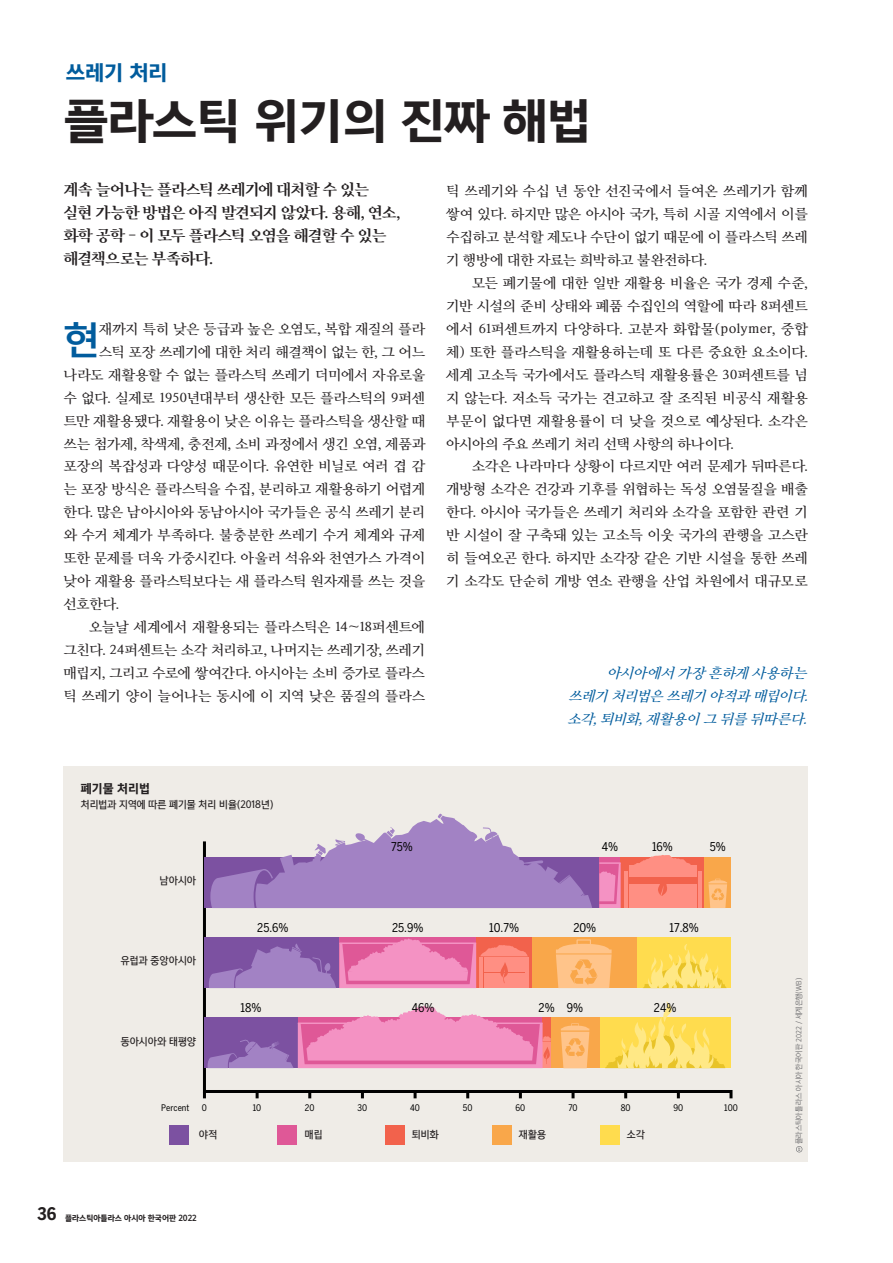
<style>
.page{position:relative;width:893px;height:1263px;background:#fff}
.page>*{position:absolute;margin:0;border:0;box-sizing:border-box;transform-origin:0 0}
.본문-제목{font:45px "Yoon Gothic Pro 780";letter-spacing:-.015em;color:#231f20}
.본문-첫단락{font:36.45px "Yoon Gothic Pro 770";color:#015c9d}
.코너명{font:19.5px "Yoon Gothic Pro 780";color:#015c9d}
.t1{font:700 condensed 17.25px "Benton Sans";color:#231f20}
.본문-제목-리드{font:15px/23px "Yoon Myungjo Pro 760";letter-spacing:-.02em;color:#231f20}
.본문{font:13.5px/23px "Yoon Myungjo Pro 740";letter-spacing:-.005em;color:#231f20;text-align:justify}
.본문-첫단락-2{font:13.5px "Yoon Myungjo Pro 740";letter-spacing:-.005em;color:#231f20}
.본문-이탤릭-리드{font:italic 13.5px "Yoon Myungjo Pro 740";color:#015c9d}
.t2{font:condensed 12px "Benton Sans";color:#000}
.제목-캡션{font:11.55px "Yoon Gothic Pro 780";color:#231f20;scale:.95 1}
.기본-캡션-검정{font:9.75px "Yoon Gothic Pro 760";letter-spacing:.02em;color:#231f20;scale:.95 1}
.제목-설명-캡션{font:9.75px "Yoon Gothic Pro 760";color:#231f20;scale:.95 1}
.t3{font:condensed 9px "Benton Sans";color:#000}
.t4{font:7.5px "Yoon Gothic Pro 780";color:#231f20;scale:.95 1}
.발췌-캡션{font:7.2px "Yoon Gothic Pro 740";letter-spacing:.015em;color:#636366;scale:.95 1}
</style>
<div class="page">
<div style="left:63px;top:801px;width:745px;height:361px;background:#efece7"></div>
<svg style="left:202px;top:841px;width:531px;height:258px"></svg>
<svg style="left:677px;top:1091px;width:3px;height:7px"></svg>
<svg style="left:624px;top:1091px;width:3px;height:7px"></svg>
<svg style="left:572px;top:1091px;width:3px;height:7px"></svg>
<svg style="left:519px;top:1091px;width:3px;height:7px"></svg>
<svg style="left:466px;top:1091px;width:3px;height:7px"></svg>
<svg style="left:414px;top:1091px;width:3px;height:7px"></svg>
<svg style="left:361px;top:1091px;width:3px;height:7px"></svg>
<svg style="left:308px;top:1091px;width:3px;height:7px"></svg>
<svg style="left:256px;top:1091px;width:3px;height:7px"></svg>
<svg style="left:203px;top:1091px;width:3px;height:7px"></svg>
<div style="left:204px;top:1017px;width:94px;height:51px;background:#7c51a1"></div>
<div style="left:599px;top:1017px;width:132px;height:51px;background:#ffdc4e"></div>
<div style="left:551px;top:1017px;width:48px;height:51px;background:#f9a74a"></div>
<svg style="left:605px;top:1001px;width:120px;height:67px"></svg>
<svg style="left:208px;top:1005px;width:343px;height:63px"></svg>
<svg style="left:561px;top:1023px;width:28px;height:45px"></svg>
<div style="left:204px;top:937px;width:135px;height:51px;background:#7c51a1"></div>
<svg style="left:476px;top:937px;width:56px;height:51px"></svg>
<div style="left:532px;top:937px;width:105px;height:51px;background:#f9a74a"></div>
<div style="left:637px;top:937px;width:94px;height:51px;background:#ffdc4e"></div>
<svg style="left:556px;top:939px;width:56px;height:49px"></svg>
<svg style="left:209px;top:938px;width:319px;height:50px"></svg>
<svg style="left:643px;top:944px;width:84px;height:44px"></svg>
<hr style="left:339px;top:942px;width:137px;height:2px;background:#f492c3">
<div style="left:204px;top:857px;width:395px;height:51px;background:#7c51a1"></div>
<div style="left:599px;top:857px;width:21px;height:51px;background:#df5897"></div>
<svg style="left:620px;top:857px;width:85px;height:51px"></svg>
<div style="left:705px;top:857px;width:26px;height:51px;background:#f9a74a"></div>
<svg style="left:210px;top:814px;width:382px;height:94px"></svg>
<div style="left:629px;top:884px;width:67px;height:11px;background:#ff8f83"></div>
<svg style="left:657px;top:877px;width:11px;height:19px"></svg>
<hr style="left:624px;top:871px;width:3px;height:37px;background:#ff8f83">
<hr style="left:698px;top:871px;width:3px;height:37px;background:#ff8f83">
<svg style="left:708px;top:879px;width:19px;height:29px"></svg>
<svg style="left:599px;top:864px;width:22px;height:44px"></svg>
<svg style="left:630px;top:855px;width:65px;height:10px"></svg>
<div style="left:629px;top:865px;width:67px;height:11px;background:#ff8f83"></div>
<div style="left:629px;top:896px;width:67px;height:12px;background:#ff8f83"></div>
<hr style="left:599px;top:862px;width:22px;height:2px;background:#f492c3">
<hr style="left:298px;top:1022px;width:245px;height:2px;background:#f492c3">
<div style="left:169px;top:1125px;width:20px;height:20px;background:#7c51a1"></div>
<div style="left:277px;top:1125px;width:20px;height:20px;background:#df5897"></div>
<div style="left:385px;top:1125px;width:20px;height:20px;background:#f2624c"></div>
<div style="left:492px;top:1125px;width:20px;height:20px;background:#f9a74a"></div>
<div style="left:600px;top:1125px;width:20px;height:20px;background:#ffdc4e"></div>
<div style="left:64px;top:766px;width:744px;height:37px;background:#efece7"></div>
<svg style="left:796px;top:1146px;width:6px;height:6px"></svg>
<p class="코너명" style="left:66px;top:58px;width:103px">쓰레기 처리</p>
<p class="본문-제목" style="left:64px;top:87px;width:529px">플라스틱 위기의 진짜 해법</p>
<p class="본문-제목-리드" style="left:64px;top:177px;width:338px">계속 늘어나는 플라스틱 쓰레기에 대처할 수 있는 실현 가능한 방법은 아직 발견되지 않았다. 용해, 연소, 화학 공학 - 이 모두 플라스틱 오염을 해결할 수 있는 해결책으로는 부족하다.</p>
<p class="본문" style="left:446px;top:179px;width:363px">틱 쓰레기와 수십 년 동안 선진국에서 들여온 쓰레기가 함께 쌓여 있다. 하지만 많은 아시아 국가, 특히 시골 지역에서 이를 수집하고 분석할 제도나 수단이 없기 때문에 이 플라스틱 쓰레 기 행방에 대한 자료는 희박하고 불완전하다.</p>
<p class="본문" style="left:446px;top:271px;width:363px;text-indent:26px">모든 폐기물에 대한 일반 재활용 비율은 국가 경제 수준, 기반 시설의 준비 상태와 폐품 수집인의 역할에 따라 8퍼센트 에서 61퍼센트까지 다양하다. 고분자 화합물(polymer, 중합 체) 또한 플라스틱을 재활용하는데 또 다른 중요한 요소이다. 세계 고소득 국가에서도 플라스틱 재활용률은 30퍼센트를 넘 지 않는다. 저소득 국가는 견고하고 잘 조직된 비공식 재활용 부문이 없다면 재활용률이 더 낮을 것으로 예상된다. 소각은 아시아의 주요 쓰레기 처리 선택 사항의 하나이다.</p>
<p class="본문" style="left:446px;top:455px;width:363px;text-indent:26px">소각은 나라마다 상황이 다르지만 여러 문제가 뒤따른다. 개방형 소각은 건강과 기후를 위협하는 독성 오염물질을 배출 한다. 아시아 국가들은 쓰레기 처리와 소각을 포함한 관련 기 반 시설이 잘 구축돼 있는 고소득 이웃 국가의 관행을 고스란 히 들여오곤 한다. 하지만 소각장 같은 기반 시설을 통한 쓰레 기 소각도 단순히 개방 연소 관행을 산업 차원에서 대규모로</p>
<p class="본문-첫단락" style="left:64px;top:313px;width:37px">현</p>
<p class="본문-첫단락-2" style="left:99px;top:320px;width:327px">재까지 특히 낮은 등급과 높은 오염도, 복합 재질의 플라</p>
<p class="본문-첫단락-2" style="left:99px;top:343px;width:327px">스틱 포장 쓰레기에 대한 처리 해결책이 없는 한, 그 어느</p>
<p class="본문-첫단락-2" style="left:64px;top:366px;width:363px">나라도 재활용할 수 없는 플라스틱 쓰레기 더미에서 자유로울</p>
<p class="본문-첫단락-2" style="left:64px;top:389px;width:363px">수 없다. 실제로 1950년대부터 생산한 모든 플라스틱의 9퍼센</p>
<p class="본문-첫단락-2" style="left:64px;top:412px;width:363px">트만 재활용됐다. 재활용이 낮은 이유는 플라스틱을 생산할 때</p>
<p class="본문-첫단락-2" style="left:64px;top:435px;width:363px">쓰는 첨가제, 착색제, 충전제, 소비 과정에서 생긴 오염, 제품과</p>
<p class="본문-첫단락-2" style="left:64px;top:458px;width:363px">포장의 복잡성과 다양성 때문이다. 유연한 비닐로 여러 겹 감</p>
<p class="본문-첫단락-2" style="left:64px;top:481px;width:363px">는 포장 방식은 플라스틱을 수집, 분리하고 재활용하기 어렵게</p>
<p class="본문-첫단락-2" style="left:64px;top:504px;width:363px">한다. 많은 남아시아와 동남아시아 국가들은 공식 쓰레기 분리</p>
<p class="본문-첫단락-2" style="left:64px;top:527px;width:363px">와 수거 체계가 부족하다. 불충분한 쓰레기 수거 체계와 규제</p>
<p class="본문-첫단락-2" style="left:64px;top:550px;width:363px">또한 문제를 더욱 가중시킨다. 아울러 석유와 천연가스 가격이</p>
<p class="본문-첫단락-2" style="left:64px;top:573px;width:363px">낮아 재활용 플라스틱보다는 새 플라스틱 원자재를 쓰는 것을</p>
<p class="본문-첫단락-2" style="left:64px;top:595px;width:57px">선호한다.</p>
<p class="본문" style="left:64px;top:615px;width:363px;text-indent:26px">오늘날 세계에서 재활용되는 플라스틱은 14～ 18퍼센트에 그친다. 24퍼센트는 소각 처리하고, 나머지는 쓰레기장, 쓰레기 매립지, 그리고 수로에 쌓여간다. 아시아는 소비 증가로 플라스 틱 쓰레기 양이 늘어나는 동시에 이 지역 낮은 품질의 플라스</p>
<p class="본문-이탤릭-리드" style="left:608px;top:664px;width:205px">아시아에서 가장 흔하게 사용하는</p>
<p class="본문-이탤릭-리드" style="left:569px;top:687px;width:245px">쓰레기 처리법은 쓰레기 야적과 매립이다.</p>
<p class="본문-이탤릭-리드" style="left:568px;top:710px;width:245px">소각,퇴비화,재활용이 그 뒤를 뒤따른다.</p>
<p class="제목-캡션" style="left:81px;top:779px;width:74px">폐기물 처리법</p>
<p class="제목-설명-캡션" style="left:81px;top:797px;width:205px">처리법과 지역에 따른 폐기물 처리 비율(2018년)</p>
<p class="기본-캡션-검정" style="left:160px;top:874px;width:40px">남아시아</p>
<p class="t2" style="left:391px;top:840px;width:23px">75%</p>
<p class="t2" style="left:602px;top:840px;width:18px">4%</p>
<p class="t2" style="left:652px;top:840px;width:22px">16%</p>
<p class="t2" style="left:710px;top:840px;width:18px">5%</p>
<p class="기본-캡션-검정" style="left:121px;top:954px;width:81px">유럽과 중앙아시아</p>
<p class="기본-캡션-검정" style="left:121px;top:1035px;width:81px">동아시아와 태평양</p>
<p class="t2" style="left:257px;top:921px;width:33px">25.6%</p>
<p class="t2" style="left:392px;top:921px;width:33px">25.9%</p>
<p class="t2" style="left:489px;top:921px;width:31px">10.7%</p>
<p class="t2" style="left:573px;top:921px;width:24px">20%</p>
<p class="t2" style="left:670px;top:921px;width:31px">17.8%</p>
<p class="t2" style="left:241px;top:1000px;width:22px">18%</p>
<p class="t2" style="left:412px;top:1000px;width:24px">46%</p>
<p class="t2" style="left:539px;top:1000px;width:46px">2% 9%</p>
<p class="t2" style="left:654px;top:1000px;width:24px">24%</p>
<p class="t3" style="left:161px;top:1102px;width:30px">Percent</p>
<p class="t3" style="left:202px;top:1102px;width:7px">0</p>
<p class="t3" style="left:253px;top:1102px;width:10px">10</p>
<p class="t3" style="left:305px;top:1102px;width:11px">20</p>
<p class="t3" style="left:358px;top:1102px;width:11px">30</p>
<p class="t3" style="left:410px;top:1102px;width:11px">40</p>
<p class="t3" style="left:463px;top:1102px;width:11px">50</p>
<p class="t3" style="left:515px;top:1102px;width:11px">60</p>
<p class="t3" style="left:568px;top:1102px;width:11px">70</p>
<p class="t3" style="left:621px;top:1102px;width:11px">80</p>
<p class="t3" style="left:673px;top:1102px;width:11px">90</p>
<p class="t3" style="left:724px;top:1102px;width:15px">100</p>
<p class="기본-캡션-검정" style="left:199px;top:1128px;width:21px">야적</p>
<p class="기본-캡션-검정" style="left:305px;top:1128px;width:20px">매립</p>
<p class="기본-캡션-검정" style="left:412px;top:1128px;width:30px">퇴비화</p>
<p class="기본-캡션-검정" style="left:519px;top:1128px;width:30px">재활용</p>
<p class="기본-캡션-검정" style="left:627px;top:1128px;width:21px">소각</p>
<p class="t1" style="left:38px;top:1204px;width:20px">36</p>
<p class="t4" style="left:65px;top:1212px;width:140px">플라스틱아틀라스 아시아 한국어판 2022</p>
<p class="발췌-캡션" style="left:794px;top:1144px;width:176px;rotate:-90deg">플라스틱아틀라스 아시아 한국어판 2022 / 세계은행(WB)</p>
</div>
